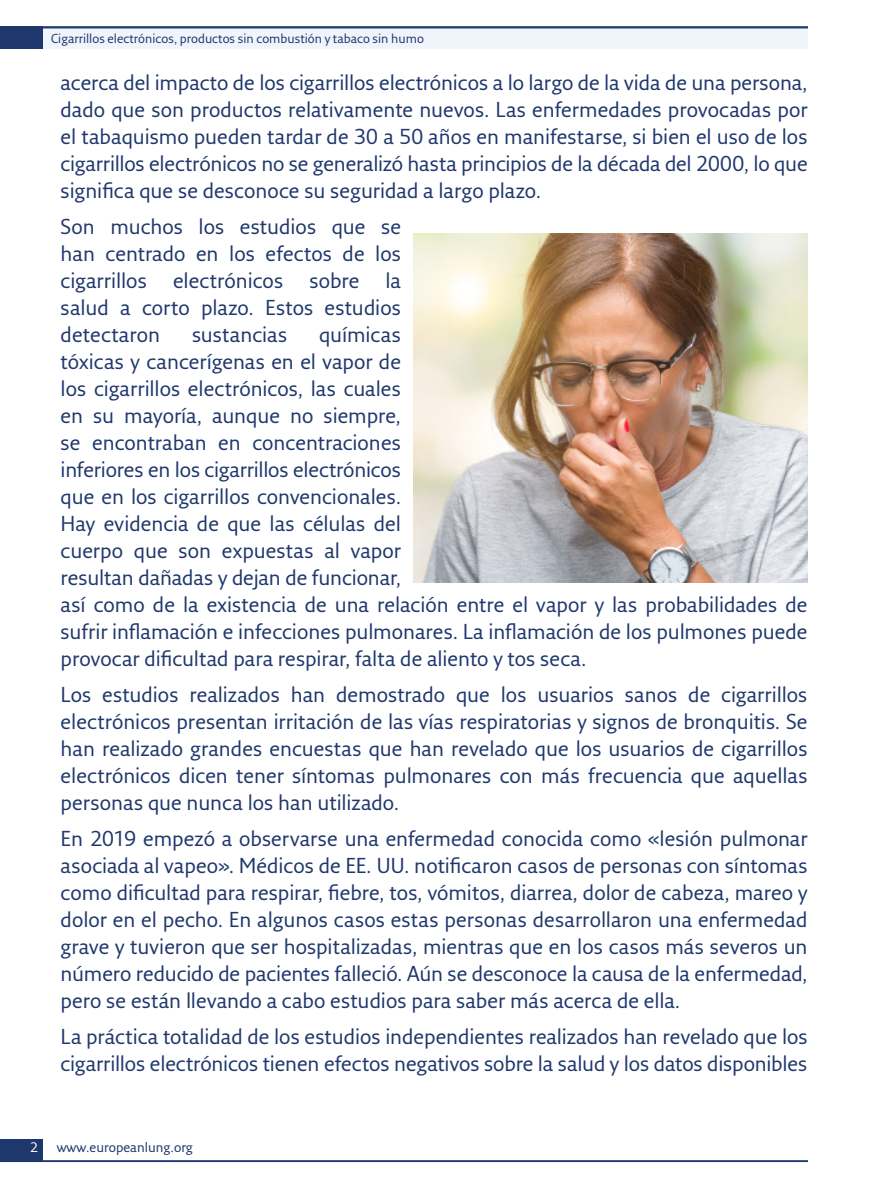
<style>
.page{position:relative;width:893px;height:1191px;background:#fff}
.page>*{position:absolute;margin:0;border:0;box-sizing:border-box;transform-origin:0 0}
.H___B-head{font:21px/27px "Fresco Sans Pro";color:#20386d;text-align:justify}
.Running_foot_left{font:13.5px "Fresco Sans Pro";color:#1e376d}
.t1{font:13.5px "Fresco Sans Pro";color:#fff}
.H___Article_title{font:12.75px "Fresco Sans Pro";color:#1e376d}
</style>
<div class="page">
<div style="left:0;top:26px;width:808px;height:23px;background:#eff5fb"></div>
<div style="left:0;top:1138px;width:43px;height:23px;background:#1e376d"></div>
<div style="left:0;top:26px;width:43px;height:23px;background:#1e376d"></div>
<hr style="left:0;top:1160px;width:808px;height:2px;background:#1e376d">
<hr style="left:0;top:26px;width:808px;height:2px;background:#1e376d">
<img style="left:414px;top:234px;width:394px;height:348px">
<p class="H___Article_title" style="left:51px;top:30px;width:374px">Cigarrillos electrónicos, productos sin combustión y tabaco sin humo</p>
<p class="H___B-head" style="left:61px;top:69px;width:748px">acerca del impacto de los cigarrillos electrónicos a lo largo de la vida de una persona, dado que son productos relativamente nuevos. Las enfermedades provocadas por el tabaquismo pueden tardar de 30 a 50 años en manifestarse, si bien el uso de los cigarrillos electrónicos no se generalizó hasta principios de la década del 2000, lo que significa que se desconoce su seguridad a largo plazo.</p>
<p class="H___B-head" style="left:61px;top:213px;width:342px">Son muchos los estudios que se han centrado en los efectos de los cigarrillos electrónicos sobre la salud a corto plazo. Estos estudios detectaron</p>
<p class="H___B-head" style="left:61px;top:321px;width:748px;text-align:left;text-indent:258px">químicas<br>tóxicas y cancerígenas en el vapor de<br>los cigarrillos electrónicos, las cuales<br>en su mayoría, aunque no siempre,<br>se encontraban en concentraciones<br>inferiores en los cigarrillos electrónicos<br>que en los cigarrillos convencionales.<br>Hay evidencia de que las células del<br>cuerpo que son expuestas al vapor<br>resultan dañadas y dejan de funcionar,<br>así como de la existencia de una relación entre el vapor y las probabilidades de sufrir inflamación e infecciones pulmonares. La inflamación de los pulmones puede provocar dificultad para respirar, falta de aliento y tos seca.</p>
<p class="H___B-head" style="left:61px;top:681px;width:748px">Los estudios realizados han demostrado que los usuarios sanos de cigarrillos electrónicos presentan irritación de las vías respiratorias y signos de bronquitis. Se han realizado grandes encuestas que han revelado que los usuarios de cigarrillos electrónicos dicen tener síntomas pulmonares con más frecuencia que aquellas personas que nunca los han utilizado.</p>
<p class="H___B-head" style="left:61px;top:825px;width:749px">En 2019 empezó a observarse una enfermedad conocida como «lesión pulmonar asociada al vapeo». Médicos de EE. UU. notificaron casos de personas con síntomas como dificultad para respirar, fiebre, tos, vómitos, diarrea, dolor de cabeza, mareo y dolor en el pecho. En algunos casos estas personas desarrollaron una enfermedad grave y tuvieron que ser hospitalizadas, mientras que en los casos más severos un número reducido de pacientes falleció. Aún se desconoce la causa de la enfermedad, pero se están llevando a cabo estudios para saber más acerca de ella.</p>
<p class="H___B-head" style="left:61px;top:1023px;width:749px">La práctica totalidad de los estudios independientes realizados han revelado que los cigarrillos electrónicos tienen efectos negativos sobre la salud y los datos disponibles</p>
<p class="H___B-head" style="left:192px;top:321px;width:97px">sustancias</p>
<p class="t1" style="left:30px;top:1139px;width:10px">2</p>
<p class="Running_foot_left" style="left:57px;top:1138px;width:138px">www.europeanlung.org</p>
</div>
